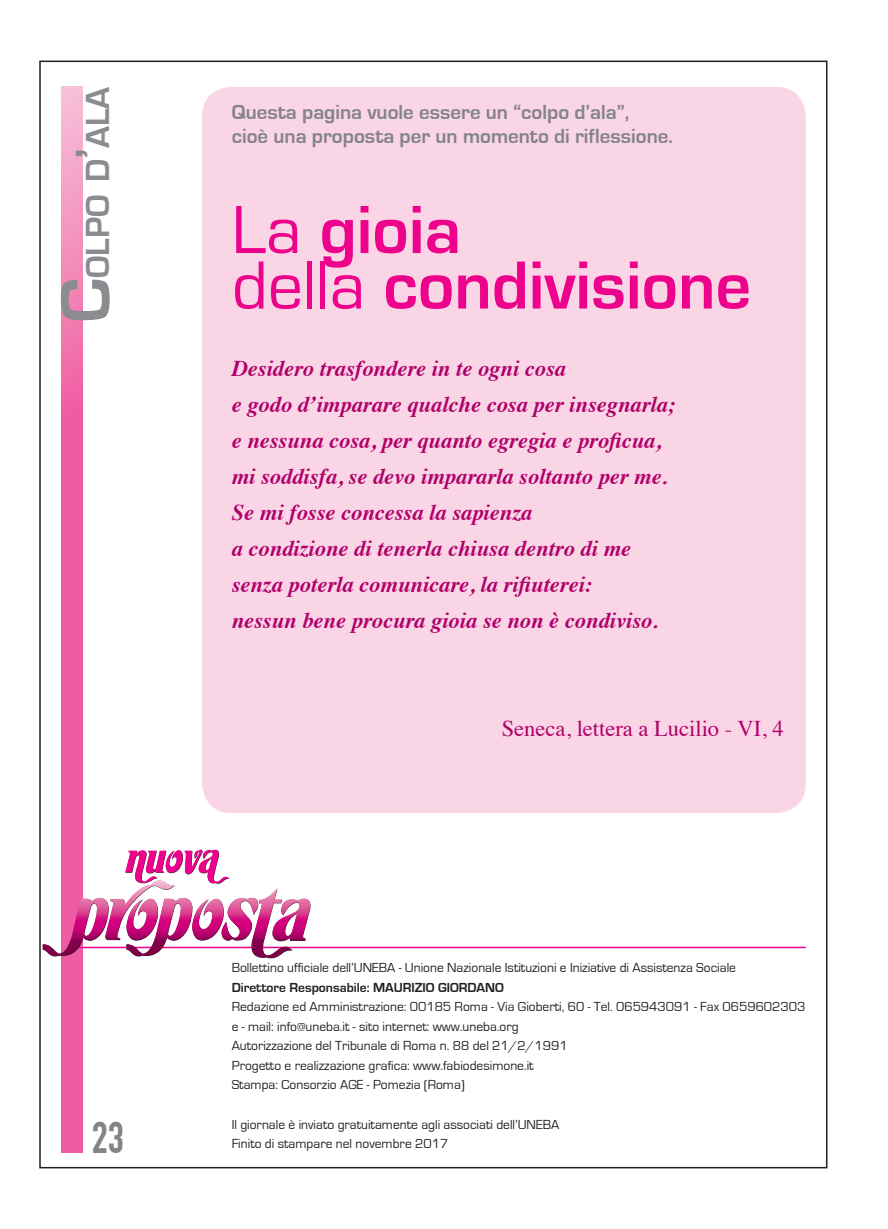
<style>
.page{position:relative;width:888px;height:1229px;background:#fff}
.page>*{position:absolute;margin:0;border:0;box-sizing:border-box;transform-origin:0 0}
.t1{font:700 70.5px/55.5px "Eurostile";color:#ed028c}
.t2{font:700 43.5px "DIN Condensed";color:#828487}
.t3{font:700 34.5px "Eurostile";color:#8a8c8f}
.t4{font:italic 700 22.5px/36px "Times";color:#b0016a}
.t5{font:22.5px "Times";color:#b0016a}
.t6{font:700 21px/24px "Eurostile";color:#828487}
.t7{font:13.5px/19.5px "Eurostile";color:#231f20}
.t8{font:700 13.5px "Eurostile";color:#231f20}
.s1{font-size:72px}
.s2{font-size:49.35px}
.s3{font-weight:400}
</style>
<div class="page">
<svg style="left:61px;top:87px;width:22px;height:1064px;background:#f06dab"></svg>
<div style="left:202px;top:87px;width:604px;height:725px;background:#fad5e5;border-radius:30px"></div>
<hr style="left:72px;top:946px;width:734px;height:1px;background:#ed028c">
<svg style="left:43px;top:846px;width:271px;height:115px"></svg>
<h3 class="t3" style="left:79px;top:322px;width:237px;rotate:-90deg"><span class="s1">C</span>olpo d<span class="s2">’</span>ala</h3>
<h2 class="t2" style="left:92px;top:1111px;width:34px">23</h2>
<h3 class="t6" style="left:232px;top:101px;width:443px">Questa pagina vuole essere un “colpo d’ala”,<br>cioè una proposta per un momento di riflessione.</h3>
<h1 class="t1" style="left:232px;top:203px;width:521px"><span class="s3">La</span> gioia<br><span class="s3">della</span> condivisione</h1>
<p class="t4" style="left:232px;top:348px;width:445px">Desidero trasfondere in te ogni cosa<br>e godo d’imparare qualche cosa per insegnarla; e nessuna cosa, per quanto egregia e proficua, mi soddisfa, se devo impararla soltanto per me.<br>Se mi fosse concessa la sapienza<br>a condizione di tenerla chiusa dentro di me senza poterla comunicare, la rifiuterei:<br>nessun bene procura gioia se non è condiviso.</p>
<h3 class="t5" style="left:502px;top:707px;width:283px">Seneca, lettera a Lucilio - VI, 4</h3>
<p class="t7" style="left:232px;top:958px;width:506px">Bollettino ufficiale dell’UNEBA - Unione Nazionale Istituzioni e Iniziative di Assistenza Sociale</p>
<p class="t8" style="left:232px;top:979px;width:274px">Direttore Responsabile: MAURIZIO GIORDANO</p>
<p class="t7" style="left:232px;top:997px;width:575px">Redazione ed Amministrazione: 00185 Roma - Via Gioberti, 60 - Tel. 065943091 - Fax 0659602303 e - mail: info@uneba.it - sito internet: www.uneba.org<br>Autorizzazione del Tribunale di Roma n. 88 del 21/2/1991<br>Progetto e realizzazione grafica: www.fabiodesimone.it<br>Stampa: Consorzio AGE - Pomezia (Roma)</p>
<p class="t7" style="left:232px;top:1114px;width:329px">Il giornale è inviato gratuitamente agli associati dell’UNEBA<br>Finito di stampare nel novembre 2017</p>
</div>
